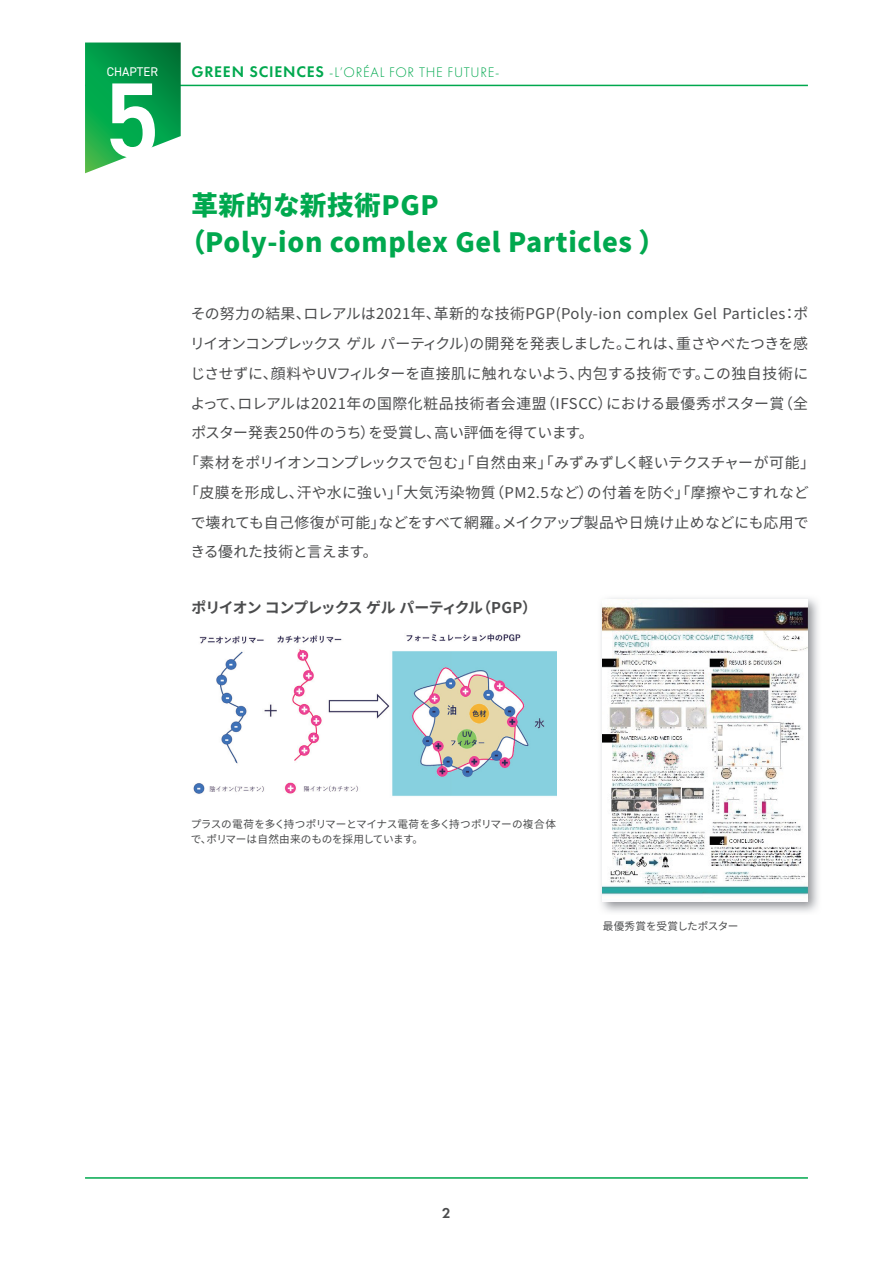
<style>
.page{position:relative;width:893px;height:1263px;background:#fff}
.page>*{position:absolute;margin:0;border:0;box-sizing:border-box;transform-origin:0 0}
.t1{font:600 106.35px "DIN2014";color:#fff}
.t2{font:800 26.55px/37.2px "Source Han Sans JP";letter-spacing:.025em;color:#00a84e}
.t3{font:14.85px "Source Han Sans JP";letter-spacing:.03em;color:#4b4c4d}
.t4{font:14.85px "Source Han Sans JP";letter-spacing:.01em;color:#4b4c4d}
.t5{font:14.85px "Source Han Sans JP";letter-spacing:.04em;color:#4b4c4d}
.t6{font:14.85px "Source Han Sans JP";letter-spacing:-.03em;color:#4b4c4d}
.t7{font:14.85px "Source Han Sans JP";letter-spacing:-.04em;color:#4b4c4d}
.t8{font:14.85px "Source Han Sans JP";letter-spacing:-.015em;color:#4b4c4d}
.t9{font:700 14.85px "Source Han Sans JP";letter-spacing:-.065em;color:#4b4c4d}
.t10{font:14.85px "Source Han Sans JP";letter-spacing:-.01em;color:#4b4c4d}
.t11{font:600 14.85px "Futura PT";color:#4b4c4d}
.t12{font:300 14.4px "Futura PT";letter-spacing:.05em;color:#00a84e}
.t13{font:12.6px "DIN2014";color:#fff}
.t14{font:10.65px/14.9px "Source Han Sans JP";letter-spacing:-.01em;color:#4b4c4d}
.s1{font-weight:600;font-size:15.9px}
</style>
<div class="page">
<hr style="left:85px;top:1177px;width:723px;height:2px;background:#00a84e">
<hr style="left:85px;top:85px;width:723px;height:1px;background:#00a84e">
<svg style="left:85px;top:43px;width:96px;height:130px;background:#28ab61"></svg>
<img style="left:193px;top:633px;width:364px;height:163px">
<img style="left:601px;top:598px;width:217px;height:314px">
<img style="left:603px;top:600px;width:205px;height:301px">
<p class="t13" style="left:107px;top:63px;width:53px">CHAPTER</p>
<p class="t12" style="left:191px;top:64px;width:310px"><span class="s1">GREEN SCIENCES</span> -L’ORÉAL FOR THE FUTURE-</p>
<h1 class="t1" style="left:105px;top:50px;width:57px">5</h1>
<h2 class="t2" style="left:179px;top:187px;width:487px;text-indent:12px">革新的な新技術PGP<br>（Poly-ion complex Gel Particles ）</h2>
<p class="t3" style="left:191px;top:305px;width:619px">その努力の結果、ロレアルは2021年、革新的な技術PGP(Poly-ion complex Gel Particles：ポ</p>
<p class="t7" style="left:190px;top:335px;width:619px">リイオンコンプレックス ゲル パーティクル)の開発を発表しました。これは、重さやべたつきを感</p>
<p class="t4" style="left:190px;top:365px;width:619px">じさせずに、顔料やUVフィルターを直接肌に触れないよう、内包する技術です。この独自技術に</p>
<p class="t5" style="left:190px;top:395px;width:619px">よって、ロレアルは2021年の国際化粧品技術者会連盟（IFSCC）における最優秀ポスター賞（全</p>
<p class="t8" style="left:191px;top:424px;width:404px">ポスター発表250件のうち）を受賞し、高い評価を得ています。</p>
<p class="t6" style="left:184px;top:454px;width:632px">「素材をポリイオンコンプレックスで包む」「自然由来」「みずみずしく軽いテクスチャーが可能」</p>
<p class="t3" style="left:184px;top:484px;width:626px">「皮膜を形成し、汗や水に強い」「大気汚染物質（PM2.5など）の付着を防ぐ」「摩擦やこすれなど</p>
<p class="t4" style="left:191px;top:514px;width:619px">で壊れても自己修復が可能」などをすべて網羅。メイクアップ製品や日焼け止めなどにも応用で</p>
<p class="t10" style="left:191px;top:544px;width:189px">きる優れた技術と言えます。</p>
<p class="t9" style="left:191px;top:599px;width:347px">ポリイオン コンプレックス ゲル パーティクル（PGP）</p>
<p class="t14" style="left:191px;top:817px;width:367px">プラスの電荷を多く持つポリマーとマイナス電荷を多く持つポリマーの複合体で、ポリマーは自然由来のものを採用しています。</p>
<p class="t14" style="left:603px;top:919px;width:137px">最優秀賞を受賞したポスター</p>
<p class="t11" style="left:442px;top:1204px;width:10px">2</p>
</div>
